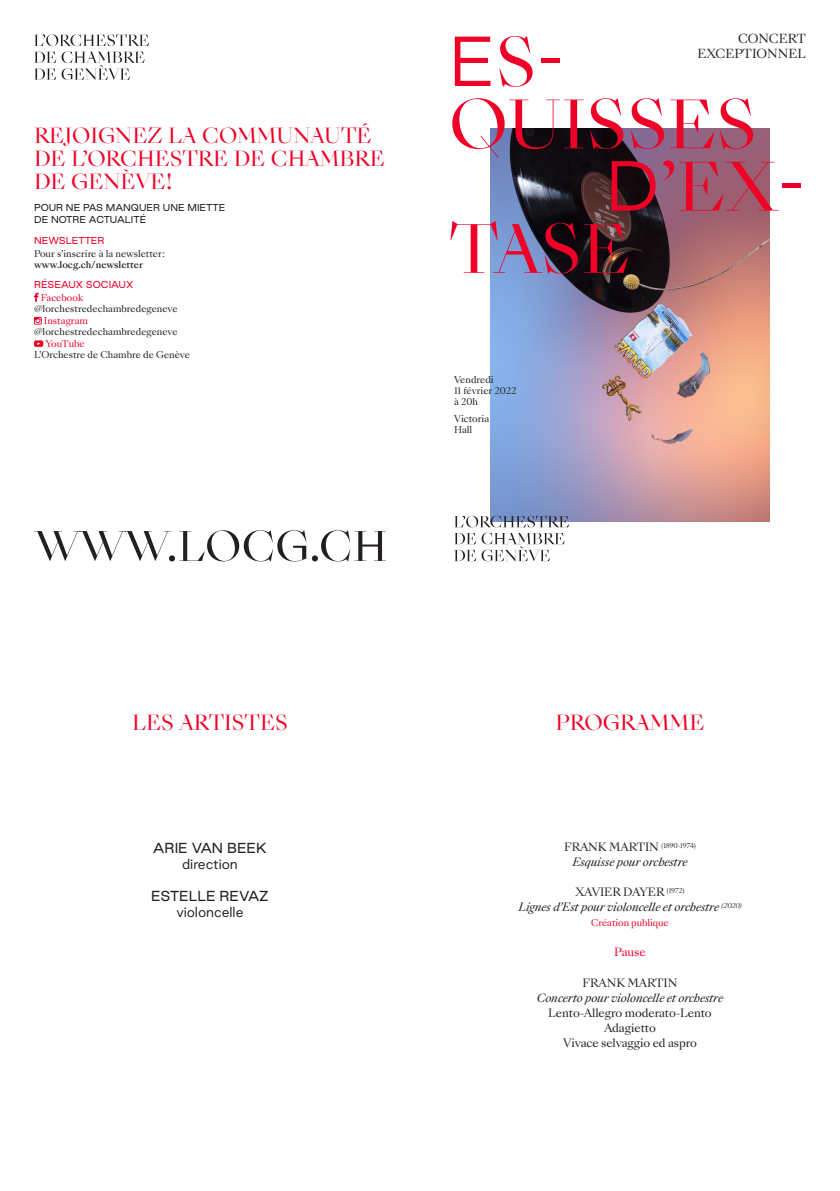
<style>
.page{position:relative;width:840px;height:1191px;background:#fff}
.page>*{position:absolute;margin:0;border:0;box-sizing:border-box;transform-origin:0 0}
.t1{font:64.2px/62.3px "Sang Bleu Empire";color:#ef0027}
.t2{font:20px "Sang Bleu Empire";color:#ef0027}
.t3{font:13px "Good Sans";color:#231f20}
.t4{font:300 13px "Good Sans";color:#231f20}
.t5{font:12px "Sang Bleu Kingdom";color:#231f20}
.t6{font:italic 11px/15px "Sang Bleu Kingdom";letter-spacing:-.01em;color:#231f20;text-align:center}
.t7{font:11px "Sang Bleu Kingdom";letter-spacing:-.01em;color:#231f20}
.t8{font:11px "Sang Bleu Kingdom";letter-spacing:-.01em;color:#ef0027}
.t9{font:9px "Sang Bleu Kingdom";color:#231f20}
.t10{font:9px "Good Sans";color:#231f20}
.t11{font:9px "Sang Bleu Kingdom";letter-spacing:-.005em;color:#ef0027}
.t12{font:9px "Good Sans";color:#ef0027}
.t13{font:500 9px "Sang Bleu Kingdom";color:#231f20}
.s1{font-family:"Good Sans";font-weight:300;font-size:63.2px}
.s2{font-style:normal}
</style>
<div class="page">
<img style="left:490px;top:128px;width:279px;height:393px">
<svg style="left:34px;top:293px;width:5px;height:9px"></svg>
<svg style="left:34px;top:317px;width:8px;height:7px"></svg>
<svg style="left:34px;top:340px;width:9px;height:7px"></svg>
<svg style="left:34px;top:34px;width:115px;height:46px"></svg>
<svg style="left:34px;top:530px;width:352px;height:31px"></svg>
<svg style="left:454px;top:533px;width:110px;height:28px"></svg>
<svg style="left:454px;top:515px;width:115px;height:12px"></svg>
<p class="t2" style="left:34px;top:122px;width:339px">REJOIGNEZ LA COMMUNAUTÉ</p>
<p class="t2" style="left:34px;top:145px;width:352px">DE L’ORCHESTRE DE CHAMBRE</p>
<p class="t2" style="left:34px;top:168px;width:139px">DE GENÈVE !</p>
<p class="t10" style="left:34px;top:200px;width:193px">POUR NE PAS MANQUER UNE MIETTE</p>
<p class="t10" style="left:34px;top:212px;width:114px">DE NOTRE ACTUALITÉ</p>
<p class="t12" style="left:34px;top:234px;width:72px">NEWSLETTER</p>
<p class="t9" style="left:34px;top:247px;width:132px">Pour s’inscrire à la newsletter :</p>
<p class="t13" style="left:34px;top:259px;width:110px">www.locg.ch/newsletter</p>
<p class="t12" style="left:34px;top:278px;width:101px">RÉSEAUX SOCIAUX</p>
<p class="t11" style="left:41px;top:291px;width:44px">Facebook</p>
<p class="t9" style="left:34px;top:303px;width:145px">@lorchestredechambredegeneve</p>
<p class="t11" style="left:44px;top:314px;width:46px">Instagram</p>
<p class="t9" style="left:34px;top:326px;width:145px">@lorchestredechambredegeneve</p>
<p class="t11" style="left:45px;top:337px;width:41px">YouTube</p>
<p class="t9" style="left:34px;top:349px;width:157px">L’Orchestre de Chambre de Genève</p>
<p class="t5" style="left:737px;top:30px;width:69px">CONCERT</p>
<p class="t5" style="left:697px;top:45px;width:110px">EXCEPTIONNEL</p>
<p class="t1" style="left:449px;top:34px;width:309px"><span class="s1">E</span>S-<br>QUISSES</p>
<p class="t1" style="left:605px;top:158px;width:201px"><span class="s1">D</span>’EX-</p>
<p class="t1" style="left:449px;top:221px;width:182px">TASE</p>
<p class="t9" style="left:454px;top:374px;width:41px">Vendredi</p>
<p class="t9" style="left:454px;top:385px;width:64px">11 février 2022</p>
<p class="t9" style="left:454px;top:396px;width:25px">à 20h</p>
<p class="t9" style="left:454px;top:413px;width:37px">Victoria</p>
<p class="t9" style="left:454px;top:424px;width:20px">Hall</p>
<p class="t2" style="left:132px;top:709px;width:157px">LES ARTISTES</p>
<p class="t2" style="left:555px;top:709px;width:150px">PROGRAMME</p>
<p class="t3" style="left:153px;top:839px;width:115px">ARIE VAN BEEK</p>
<p class="t4" style="left:182px;top:855px;width:57px">direction</p>
<p class="t3" style="left:151px;top:887px;width:119px">ESTELLE REVAZ</p>
<p class="t4" style="left:176px;top:903px;width:68px">violoncelle</p>
<p class="t7" style="left:563px;top:839px;width:133px">FRANK MARTIN <sup>(1890-1974)</sup></p>
<p class="t6" style="left:572px;top:855px;width:117px">Esquisse pour orchestre</p>
<p class="t7" style="left:575px;top:884px;width:110px">XAVIER DAYER <sup>(1972)</sup></p>
<p class="t6" style="left:518px;top:900px;width:224px">Lignes d’Est pour violoncelle et orchestre <sup>(2020)</sup></p>
<p class="t11" style="left:591px;top:917px;width:79px">Création publique</p>
<p class="t8" style="left:614px;top:944px;width:33px">Pause</p>
<p class="t7" style="left:582px;top:974px;width:96px">FRANK MARTIN</p>
<p class="t6" style="left:536px;top:990px;width:188px">Concerto pour violoncelle et orchestre<br><span class="s2">Lento-Allegro moderato-Lento</span></p>
<p class="t7" style="left:603px;top:1019px;width:53px">Adagietto</p>
<p class="t7" style="left:562px;top:1034px;width:135px">Vivace selvaggio ed aspro</p>
</div>
